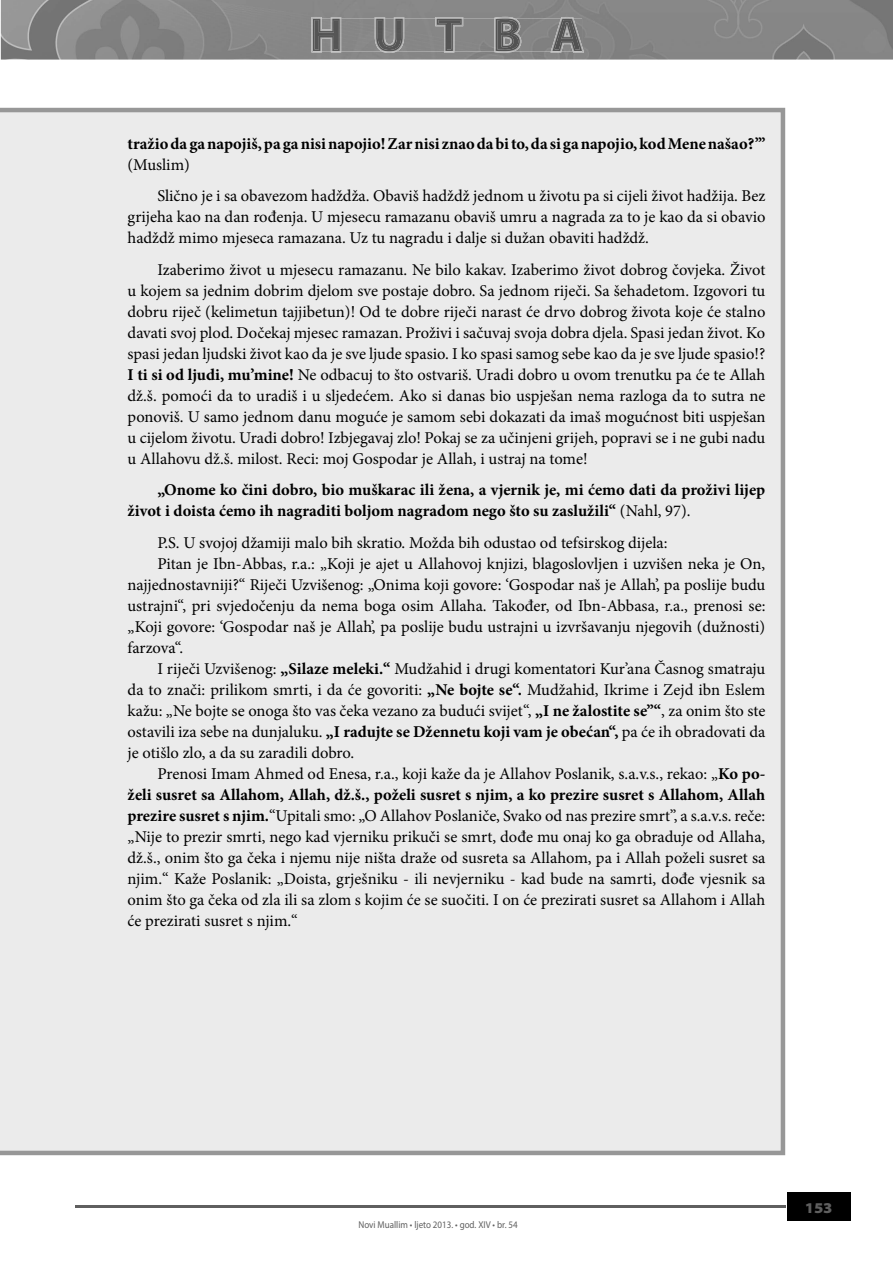
<style>
.page{position:relative;width:893px;height:1263px;background:#fff}
.page>*{position:absolute;margin:0;border:0;box-sizing:border-box;transform-origin:0 0}
.t1{font:16.5px/21px "Minion Pro";color:#000}
.t2{font:700 16.5px/21px "Minion Pro";color:#000}
.t3{font:900 semi-expanded 15px "Myriad Pro";color:#5f5f5f}
.t4{font:9.9px "Myriad Pro";color:#5f5f5f;scale:.91 1}
.s1{font-weight:700}
.s2{font-weight:400}
</style>
<div class="page">
<div style="left:0;top:108px;width:785px;height:1047px;background:#ebebeb"></div>
<img style="left:1px;top:0;width:892px;height:60px">
<div style="left:787px;top:1192px;width:63px;height:28px;background:#000"></div>
<hr style="left:76px;top:1205px;width:710px;height:2px;background:#5f5f5f">
<img style="left:311px;top:17px;width:273px;height:36px">
<img style="left:313px;top:18px;width:269px;height:33px">
<p class="t2" style="left:128px;top:133px;width:639px">tražio da ga napojiš, pa ga nisi napojio! Zar nisi znao da bi to, da si ga napojio, kod Mene našao?’”</p>
<p class="t1" style="left:157px;top:149px;width:610px;line-height:31.5px;text-indent:-30px">(Muslim)<br>Slično je i sa obavezom hadždža. Obaviš hadždž jednom u životu pa si cijeli život hadžija. Bez</p>
<p class="t1" style="left:128px;top:206px;width:639px">grijeha kao na dan rođenja. U mjesecu ramazanu obaviš umru a nagrada za to je kao da si obavio hadždž mimo mjeseca ramazana. Uz tu nagradu i dalje si dužan obaviti hadždž.</p>
<p class="t1" style="left:128px;top:259px;width:639px;text-align:justify;text-indent:30px">Izaberimo život u mjesecu ramazanu. Ne bilo kakav. Izaberimo život dobrog čovjeka. Život u kojem sa jednim dobrim djelom sve postaje dobro. Sa jednom riječi. Sa šehadetom. Izgovori tu dobru riječ (kelimetun tajjibetun)! Od te dobre riječi narast će drvo dobrog života koje će stalno davati svoj plod. Dočekaj mjesec ramazan. Proživi i sačuvaj svoja dobra djela. Spasi jedan život. Ko spasi jedan ljudski život kao da je sve ljude spasio. I ko spasi samog sebe kao da je sve ljude spasio!?<br><span class="s1">I ti si od ljudi, mu’mine!</span> Ne odbacuj to što ostvariš. Uradi dobro u ovom trenutku pa će te Allah dž.š. pomoći da to uradiš i u sljedećem. Ako si danas bio uspješan nema razloga da to sutra ne ponoviš. U samo jednom danu moguće je samom sebi dokazati da imaš mogućnost biti uspješan u cijelom životu. Uradi dobro! Izbjegavaj zlo! Pokaj se za učinjeni grijeh, popravi se i ne gubi nadu u Allahovu dž.š. milost. Reci: moj Gospodar je Allah, i ustraj na tome!</p>
<p class="t2" style="left:128px;top:479px;width:639px;text-indent:30px">„Onome ko čini dobro, bio muškarac ili žena, a vjernik je, mi ćemo dati da proživi lijep život i doista ćemo ih nagraditi boljom nagradom nego što su zaslužili“ <span class="s2">(Nahl, 97).</span></p>
<p class="t1" style="left:157px;top:532px;width:512px">P.S. U svojoj džamiji malo bih skratio. Možda bih odustao od tefsirskog dijela:</p>
<p class="t1" style="left:157px;top:553px;width:609px">Pitan je Ibn-Abbas, r.a.: „Koji je ajet u Allahovoj knjizi, blagoslovljen i uzvišen neka je On,</p>
<p class="t1" style="left:128px;top:574px;width:639px">najjednostavniji?“ Riječi Uzvišenog: „Onima koji govore: ‘Gospodar naš je Allah’, pa poslije budu</p>
<p class="t1" style="left:128px;top:595px;width:639px">ustrajni“, pri svjedočenju da nema boga osim Allaha. Također, od Ibn-Abbasa, r.a., prenosi se:</p>
<p class="t1" style="left:128px;top:616px;width:639px">„Koji govore: ‘Gospodar naš je Allah’, pa poslije budu ustrajni u izvršavanju njegovih (dužnosti)</p>
<p class="t1" style="left:128px;top:637px;width:57px">farzova“.</p>
<p class="t1" style="left:157px;top:658px;width:610px">I riječi Uzvišenog: <span class="s1">„Silaze meleki.“</span> Mudžahid i drugi komentatori Kur’ana Časnog smatraju</p>
<p class="t1" style="left:128px;top:679px;width:639px">da to znači: prilikom smrti, i da će govoriti: <span class="s1">„Ne bojte se“.</span> Mudžahid, Ikrime i Zejd ibn Eslem</p>
<p class="t1" style="left:128px;top:700px;width:639px">kažu: „Ne bojte se onoga što vas čeka vezano za budući svijet“, <span class="s1">„I ne žalostite se”“</span>, za onim što ste</p>
<p class="t1" style="left:128px;top:721px;width:639px">ostavili iza sebe na dunjaluku. <span class="s1">„I radujte se Džennetu koji vam je obećan“,</span> pa će ih obradovati da</p>
<p class="t1" style="left:128px;top:742px;width:228px">je otišlo zlo, a da su zaradili dobro.</p>
<p class="t1" style="left:157px;top:763px;width:609px">Prenosi Imam Ahmed od Enesa, r.a., koji kaže da je Allahov Poslanik, s.a.v.s., rekao: „<span class="s1">Ko po-</span></p>
<p class="t2" style="left:128px;top:784px;width:639px">želi susret sa Allahom, Allah, dž.š., poželi susret s njim, a ko prezire susret s Allahom, Allah</p>
<p class="t1" style="left:128px;top:805px;width:639px"><span class="s1">prezire susret s njim.</span>“Upitali smo: „O Allahov Poslaniče, Svako od nas prezire smrt”, a s.a.v.s. reče:</p>
<p class="t1" style="left:128px;top:826px;width:639px">„Nije to prezir smrti, nego kad vjerniku prikuči se smrt, dođe mu onaj ko ga obraduje od Allaha,</p>
<p class="t1" style="left:128px;top:847px;width:639px">dž.š., onim što ga čeka i njemu nije ništa draže od susreta sa Allahom, pa i Allah poželi susret sa</p>
<p class="t1" style="left:128px;top:868px;width:639px">njim.“ Kaže Poslanik: „Doista, grješniku - ili nevjerniku - kad bude na samrti, dođe vjesnik sa</p>
<p class="t1" style="left:128px;top:889px;width:639px">onim što ga čeka od zla ili sa zlom s kojim će se suočiti. I on će prezirati susret sa Allahom i Allah</p>
<p class="t1" style="left:128px;top:910px;width:172px">će prezirati susret s njim.“</p>
<p class="t4" style="left:358px;top:1218px;width:176px">Novi Muallim • ljeto 2013. • god. XIV • br. 54</p>
<p class="t3" style="left:805px;top:1199px;width:29px">153</p>
</div>
